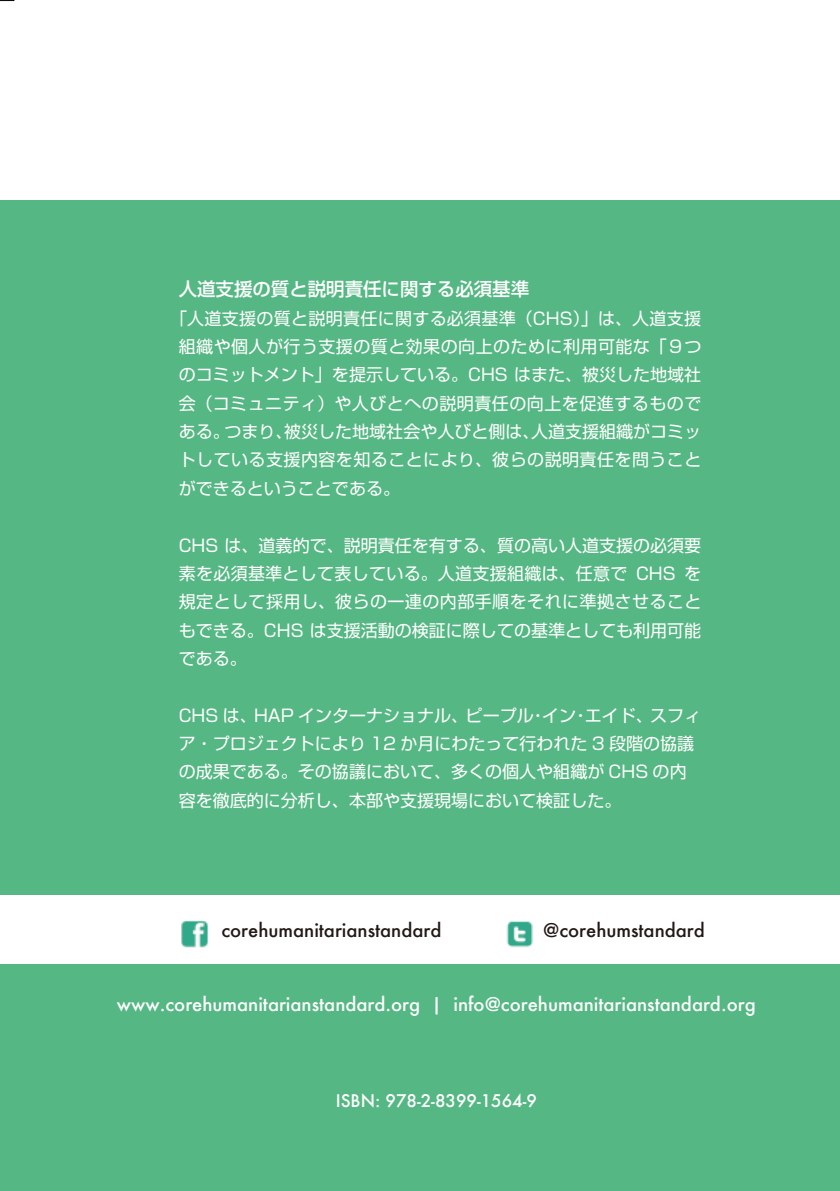
<style>
.page{position:relative;width:840px;height:1191px;background:#fff}
.page>*{position:absolute;margin:0;border:0;box-sizing:border-box;transform-origin:0 0}
.t1{font:500 18.4px "Futura";color:#fff}
.t2{font:500 18.4px "Futura";color:#221815}
.t3{font:500 18.4px "Shin Go Pro";color:#fff}
.t4{font:17px/28.4px "Shin Go Pro";color:#fff;text-align:justify}
.t5{font:500 17px "Futura";color:#fff}
</style>
<div class="page">
<div style="left:0;top:201px;width:839px;height:990px;background:#55b783"></div>
<div style="left:0;top:895px;width:839px;height:68px;background:#fff"></div>
<svg style="left:0;top:0;width:14px;height:1px"></svg>
<img style="left:181px;top:920px;width:27px;height:28px">
<img style="left:506px;top:921px;width:27px;height:27px">
<p class="t3" style="left:179px;top:274px;width:352px">人道支援の質と説明責任に関する必須基準</p>
<p class="t4" style="left:179px;top:302px;width:524px;text-indent:-9px">「人道支援の質と説明責任に関する必須基準（CHS）」は、人道支援組織や個人が行う支援の質と効果の向上のために利用可能な「９つのコミットメント」を提示している。CHS はまた、被災した地域社会（コミュニティ）や人びとへの説明責任の向上を促進するものである。つまり、被災した地域社会や人びと側は、人道支援組織がコミットしている支援内容を知ることにより、彼らの説明責任を問うことができるということである。</p>
<p class="t4" style="left:179px;top:529px;width:524px">CHS は、道義的で、説明責任を有する、質の高い人道支援の必須要素を必須基準として表している。人道支援組織は、任意で CHS を規定として採用し、彼らの一連の内部手順をそれに準拠させることもできる。CHS は支援活動の検証に際しての基準としても利用可能である。</p>
<p class="t4" style="left:179px;top:699px;width:524px;text-align:left">CHS は、HAP インターナショナル、ピープル・イン・エイド、スフィア・プロジェクトにより 12 か月にわたって行われた 3 段階の協議の成果である。その協議において、多くの個人や組織が CHS の内容を徹底的に分析し、本部や支援現場において検証した。</p>
<p class="t2" style="left:221px;top:918px;width:221px">corehumanitarianstandard</p>
<p class="t2" style="left:543px;top:918px;width:163px">@corehumstandard</p>
<p class="t1" style="left:117px;top:991px;width:640px">www.corehumanitarianstandard.org | info@corehumanitarianstandard.org</p>
<p class="t5" style="left:335px;top:1088px;width:203px">ISBN: 978-2-8399-1564-9</p>
</div>
